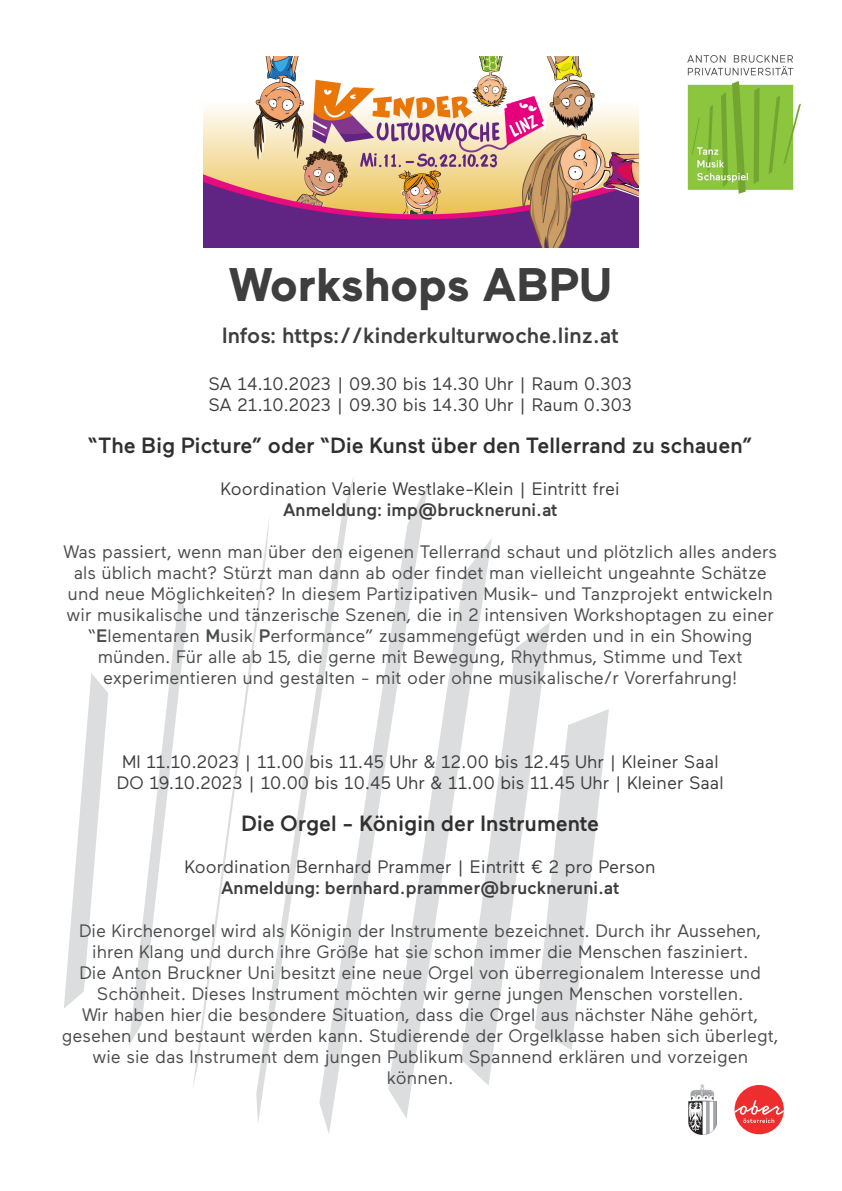
<style>
.page{position:relative;width:842px;height:1191px;background:#fff}
.page>*{position:absolute;margin:0;border:0;box-sizing:border-box;transform-origin:0 0}
.Titel{font:700 47px "Maax";color:#3e3e3f}
.Titel-2{font:500 22px "Maax";color:#312f30}
.Titel-3{font:500 22px "Maax";color:#3e3e3f}
.Titel-4{font:18px/21px "Maax";color:#4b4c4d;text-align:center}
.Titel-5{font:18px "Maax";color:#3e3e3f}
.Titel-6{font:500 18px "Maax";color:#3e3e3f}
.s1{font-weight:500}
</style>
<div class="page">
<svg style="left:550px;top:709px;width:59px;height:341px"></svg>
<svg style="left:492px;top:622px;width:58px;height:436px"></svg>
<svg style="left:428px;top:539px;width:64px;height:546px"></svg>
<svg style="left:326px;top:484px;width:102px;height:649px"></svg>
<svg style="left:256px;top:477px;width:98px;height:647px"></svg>
<svg style="left:193px;top:514px;width:76px;height:576px"></svg>
<svg style="left:129px;top:590px;width:58px;height:455px"></svg>
<svg style="left:64px;top:673px;width:44px;height:335px"></svg>
<img style="left:687px;top:55px;width:114px;height:139px">
<div style="left:734px;top:1085px;width:50px;height:49px;background:#ee2d2e;border-radius:50%"></div>
<svg style="left:735px;top:1100px;width:49px;height:23px"></svg>
<img style="left:689px;top:1085px;width:27px;height:49px">
<img style="left:204px;top:57px;width:434px;height:190px">
<p class="Titel" style="left:228px;top:259px;width:385px">Workshops ABPU</p>
<p class="Titel-3" style="left:222px;top:323px;width:399px">Infos: https://kinderkulturwoche.linz.at</p>
<p class="Titel-5" style="left:208px;top:374px;width:425px">SA 14.10.2023 | 09.30 bis 14.30 Uhr | Raum 0.303</p>
<p class="Titel-5" style="left:208px;top:395px;width:425px">SA 21.10.2023 | 09.30 bis 14.30 Uhr | Raum 0.303</p>
<p class="Titel-2" style="left:88px;top:434px;width:666px">“The Big Picture” oder “Die Kunst über den Tellerrand zu schauen”</p>
<p class="Titel-5" style="left:221px;top:479px;width:400px">Koordination Valerie Westlake-Klein | Eintritt frei</p>
<p class="Titel-6" style="left:283px;top:500px;width:276px">Anmeldung: imp@bruckneruni.at</p>
<p class="Titel-4" style="left:63px;top:542px;width:715px">Was passiert, wenn man über den eigenen Tellerrand schaut und plötzlich alles anders als üblich macht? Stürzt man dann ab oder findet man vielleicht ungeahnte Schätze und neue Möglichkeiten? In diesem Partizipativen Musik- und Tanzprojekt entwickeln wir musikalische und tänzerische Szenen, die in 2 intensiven Workshoptagen zu einer “<span class="s1">E</span>lementaren <span class="s1">M</span>usik <span class="s1">P</span>erformance” zusammengefügt werden und in ein Showing</p>
<p class="Titel-4" style="left:98px;top:647px;width:646px">münden. Für alle ab 15, die gerne mit Bewegung, Rhythmus, Stimme und Text</p>
<p class="Titel-4" style="left:103px;top:668px;width:635px">experimentieren und gestalten - mit oder ohne musikalische/r Vorerfahrung!</p>
<p class="Titel-5" style="left:122px;top:752px;width:598px">MI 11.10.2023 | 11.00 bis 11.45 Uhr &amp; 12.00 bis 12.45 Uhr | Kleiner Saal</p>
<p class="Titel-5" style="left:117px;top:773px;width:608px">DO 19.10.2023 | 10.00 bis 10.45 Uhr &amp; 11.00 bis 11.45 Uhr | Kleiner Saal</p>
<p class="Titel-2" style="left:241px;top:812px;width:359px">Die Orgel - Königin der Instrumente</p>
<p class="Titel-5" style="left:185px;top:857px;width:472px">Koordination Bernhard Prammer | Eintritt € 2 pro Person</p>
<p class="Titel-6" style="left:221px;top:878px;width:400px">Anmeldung: bernhard.prammer@bruckneruni.at</p>
<p class="Titel-4" style="left:79px;top:920px;width:684px">Die Kirchenorgel wird als Königin der Instrumente bezeichnet. Durch ihr Aussehen, ihren Klang und durch ihre Größe hat sie schon immer die Menschen fasziniert.</p>
<p class="Titel-4" style="left:79px;top:962px;width:683px">Die Anton Bruckner Uni besitzt eine neue Orgel von überregionalem Interesse und<br>Schönheit. Dieses Instrument möchten wir gerne jungen Menschen vorstellen.</p>
<p class="Titel-4" style="left:62px;top:1004px;width:718px">Wir haben hier die besondere Situation, dass die Orgel aus nächster Nähe gehört, gesehen und bestaunt werden kann. Studierende der Orgelklasse haben sich überlegt, wie sie das Instrument dem jungen Publikum Spannend erklären und vorzeigen</p>
<p class="Titel-4" style="left:387px;top:1067px;width:68px">können.</p>
</div>
